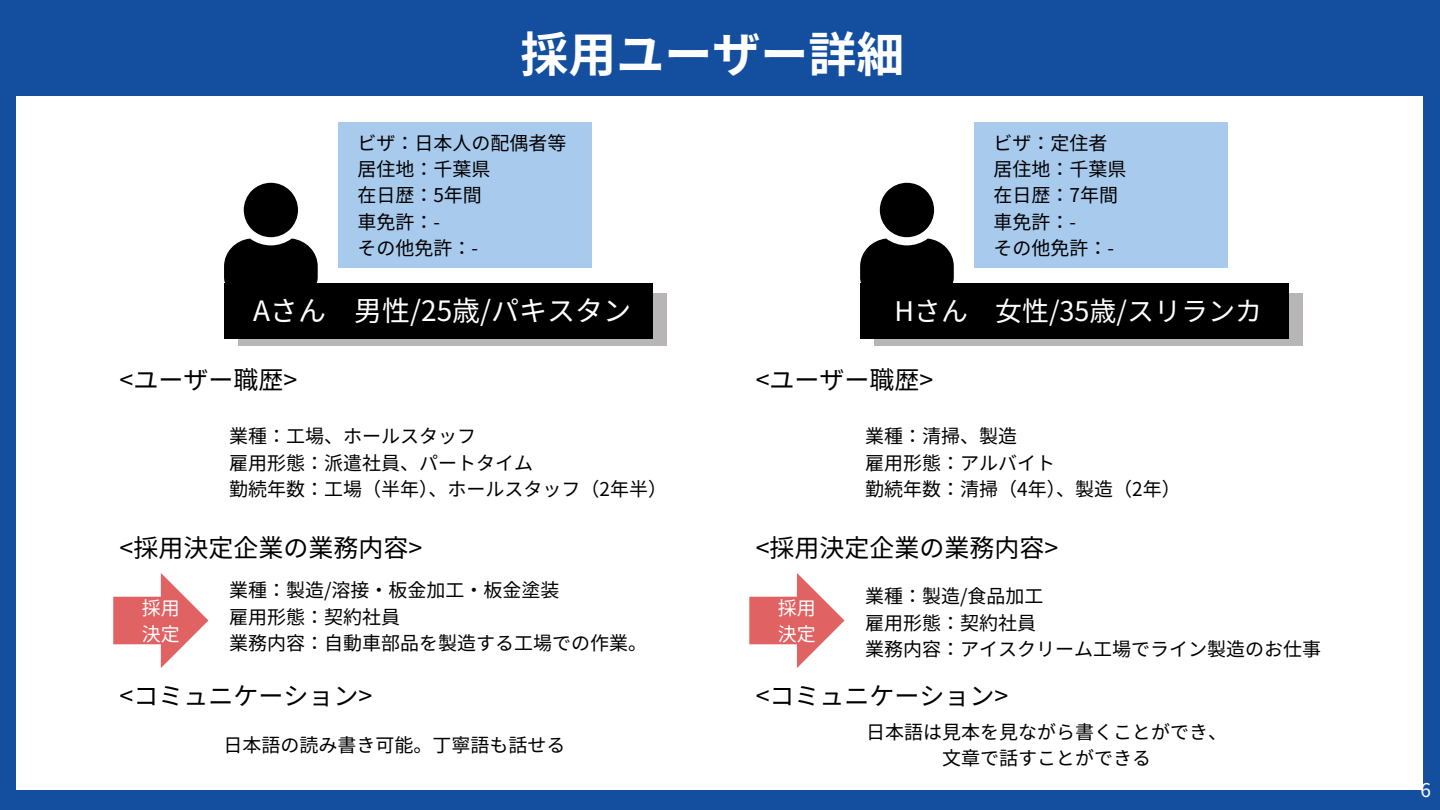
<style>
.page{position:relative;width:1440px;height:810px;background:#144f9f}
.page>*{position:absolute;margin:0;border:0;box-sizing:border-box;transform-origin:0 0}
.t1{font:700 48px "Noto Sans JP";color:#fff}
.t2{font:28px "Noto Sans JP";color:#fff}
.t3{font:27px "Noto Sans JP";color:#fff}
.t4{font:25px "Noto Sans JP";color:#000}
.t5{font:19px "Noto Sans JP";color:#000}
.t6{font:19px "Noto Sans JP";color:#fff}
</style>
<div class="page">
<div style="left:16px;top:96px;width:1407px;height:694px;background:#fff"></div>
<svg style="left:224px;top:183px;width:94px;height:100px"></svg>
<div style="left:238px;top:294px;width:429px;height:52px;background:#b8b5b6"></div>
<div style="left:224px;top:283px;width:429px;height:56px;background:#000"></div>
<div style="left:338px;top:123px;width:253px;height:145px;background:#a8caed"></div>
<svg style="left:113px;top:573px;width:95px;height:95px"></svg>
<svg style="left:860px;top:183px;width:94px;height:100px"></svg>
<div style="left:874px;top:294px;width:429px;height:52px;background:#b8b5b6"></div>
<div style="left:860px;top:283px;width:429px;height:56px;background:#000"></div>
<div style="left:974px;top:123px;width:254px;height:145px;background:#a8caed"></div>
<svg style="left:749px;top:573px;width:96px;height:95px"></svg>
<p class="t1" style="left:521px;top:16px;width:385px">採用ユーザー詳細</p>
<p class="t5" style="left:357px;top:128px;width:210px">ビザ：日本人の配偶者等</p>
<p class="t5" style="left:357px;top:154px;width:134px">居住地：千葉県</p>
<p class="t5" style="left:357px;top:180px;width:126px">在日歴：5年間</p>
<h2 class="t5" style="left:357px;top:207px;width:84px">車免許：-</h2>
<h4 class="t5" style="left:357px;top:233px;width:122px">その他免許：-</h4>
<p class="t5" style="left:994px;top:128px;width:115px">ビザ：定住者</p>
<p class="t5" style="left:994px;top:154px;width:134px">居住地：千葉県</p>
<p class="t5" style="left:994px;top:180px;width:126px">在日歴：7年間</p>
<p class="t5" style="left:994px;top:207px;width:84px">車免許：-</p>
<h2 class="t5" style="left:994px;top:233px;width:122px">その他免許：-</h2>
<p class="t2" style="left:253px;top:289px;width:379px">Aさん 男性/25歳/パキスタン</p>
<p class="t4" style="left:120px;top:360px;width:179px">&lt;ユーザー職歴&gt;</p>
<p class="t5" style="left:229px;top:421px;width:248px">業種：工場、ホールスタッフ</p>
<p class="t5" style="left:229px;top:448px;width:305px">雇用形態：派遣社員、パートタイム</p>
<h4 class="t5" style="left:229px;top:474px;width:439px">勤続年数：工場（半年）、ホールスタッフ（2年半）</h4>
<p class="t4" style="left:120px;top:528px;width:304px">&lt;採用決定企業の業務内容&gt;</p>
<p class="t5" style="left:229px;top:575px;width:332px">業種：製造/溶接・板金加工・板金塗装</p>
<p class="t5" style="left:229px;top:601px;width:172px">雇用形態：契約社員</p>
<p class="t5" style="left:229px;top:628px;width:419px">業務内容：自動車部品を製造する工場での作業。</p>
<p class="t4" style="left:120px;top:676px;width:254px">&lt;コミュニケーション&gt;</p>
<h4 class="t5" style="left:224px;top:730px;width:343px">日本語の読み書き可能。丁寧語も話せる</h4>
<p class="t6" style="left:142px;top:592px;width:37px">採用</p>
<p class="t6" style="left:142px;top:619px;width:39px">決定</p>
<p class="t3" style="left:894px;top:290px;width:369px">Hさん 女性/35歳/スリランカ</p>
<h4 class="t4" style="left:756px;top:360px;width:179px">&lt;ユーザー職歴&gt;</h4>
<p class="t5" style="left:865px;top:421px;width:153px">業種：清掃、製造</p>
<p class="t5" style="left:865px;top:448px;width:191px">雇用形態：アルバイト</p>
<p class="t5" style="left:865px;top:474px;width:317px">勤続年数：清掃（4年）、製造（2年）</p>
<h4 class="t4" style="left:756px;top:528px;width:304px">&lt;採用決定企業の業務内容&gt;</h4>
<p class="t5" style="left:865px;top:581px;width:178px">業種：製造/食品加工</p>
<p class="t5" style="left:865px;top:607px;width:172px">雇用形態：契約社員</p>
<p class="t5" style="left:865px;top:634px;width:457px">業務内容：アイスクリーム工場でライン製造のお仕事</p>
<p class="t4" style="left:756px;top:676px;width:254px">&lt;コミュニケーション&gt;</p>
<p class="t5" style="left:866px;top:717px;width:362px">日本語は見本を見ながら書くことができ、</p>
<h4 class="t5" style="left:942px;top:743px;width:210px">文章で話すことができる</h4>
<p class="t6" style="left:778px;top:592px;width:37px">採用</p>
<p class="t6" style="left:778px;top:619px;width:39px">決定</p>
<p class="t6" style="left:1421px;top:775px;width:12px">6</p>
</div>
